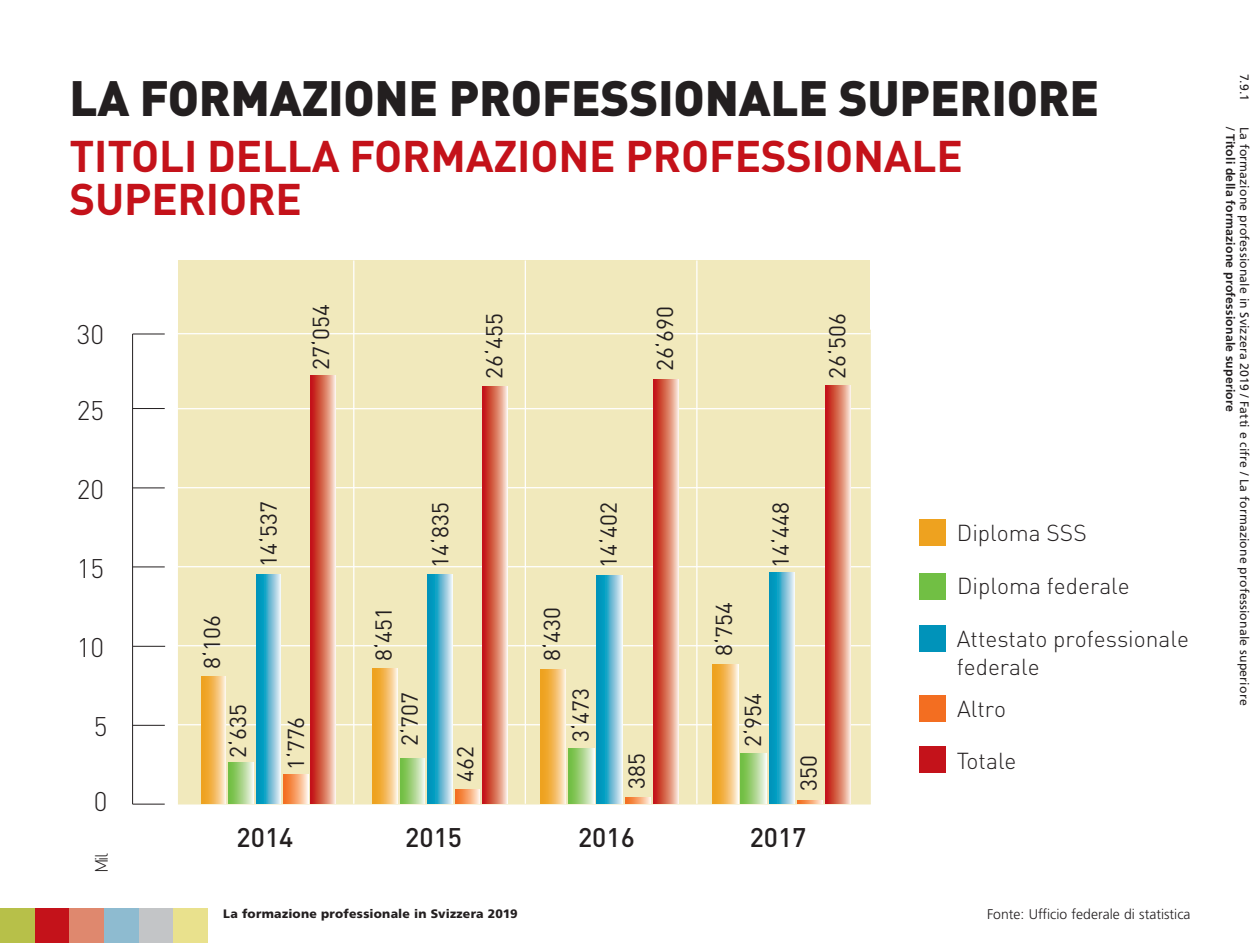
<style>
.page{position:relative;width:1260px;height:943px;background:#fff}
.page>*{position:absolute;margin:0;border:0;box-sizing:border-box;transform-origin:0 0}
.t1{font:900 49px "DIN";letter-spacing:-.005em;color:#231f20}
.t2{font:700 43.75px/43.8px "DIN";letter-spacing:-.005em;color:#c4121a}
.t3{font:500 26.6px "DIN";color:#231f20}
.t4{font:300 26.6px "DIN";color:#231f20}
.t5{font:22.75px "DIN";color:#231f20}
.t6{font:300 22.75px/27.3px "DIN";color:#231f20}
.t7{font:300 17.68px "DIN";color:#231f20}
.t8{font:300 14px "Frutiger";color:#231f20}
.t9{font:12.25px "Frutiger";letter-spacing:.015em;color:#231f20}
.t10{font:700 12.25px "Frutiger";letter-spacing:.015em;color:#231f20}
.t11{font:900 12.25px "Frutiger";letter-spacing:.02em;color:#231f20}
.s1{font-weight:400}
</style>
<div class="page">
<div style="left:0;top:908px;width:35px;height:35px;background:#b7c049"></div>
<div style="left:35px;top:908px;width:34px;height:35px;background:#c4121a"></div>
<div style="left:69px;top:908px;width:35px;height:35px;background:#df886e"></div>
<div style="left:104px;top:908px;width:35px;height:35px;background:#8ebbd0"></div>
<div style="left:139px;top:908px;width:35px;height:35px;background:#c3c5c7"></div>
<div style="left:174px;top:908px;width:34px;height:35px;background:#e9e18d"></div>
<div style="left:178px;top:260px;width:692px;height:544px;background:#f1e9bc"></div>
<hr style="left:132px;top:334px;width:1px;height:470px;background:#231f20">
<hr style="left:133px;top:803px;width:32px;height:1px;background:#231f20">
<hr style="left:133px;top:566px;width:32px;height:1px;background:#231f20">
<hr style="left:133px;top:487px;width:32px;height:1px;background:#231f20">
<hr style="left:133px;top:408px;width:32px;height:1px;background:#231f20">
<hr style="left:133px;top:334px;width:32px;height:1px;background:#231f20">
<hr style="left:133px;top:646px;width:32px;height:1px;background:#231f20">
<hr style="left:133px;top:725px;width:32px;height:1px;background:#231f20">
<hr style="left:353px;top:260px;width:1px;height:543px;background:#fff">
<hr style="left:525px;top:260px;width:1px;height:543px;background:#fff">
<hr style="left:696px;top:260px;width:2px;height:543px;background:#fff">
<hr style="left:175px;top:724px;width:695px;height:1px;background:#fff">
<hr style="left:175px;top:645px;width:695px;height:1px;background:#fff">
<hr style="left:175px;top:566px;width:695px;height:1px;background:#fff">
<hr style="left:175px;top:487px;width:695px;height:1px;background:#fff">
<hr style="left:175px;top:408px;width:695px;height:1px;background:#fff">
<hr style="left:175px;top:333px;width:695px;height:1px;background:#fff">
<svg style="left:311px;top:376px;width:25px;height:427px;background:#db7664"></svg>
<svg style="left:283px;top:775px;width:25px;height:28px"></svg>
<svg style="left:256px;top:574px;width:25px;height:229px;background:#58b7d2"></svg>
<div style="left:229px;top:762px;width:24px;height:41px;background:linear-gradient(to right,#65b830,#e5efda)"></div>
<svg style="left:201px;top:676px;width:25px;height:127px;background:#f4bd65"></svg>
<svg style="left:483px;top:387px;width:24px;height:416px;background:#d96f5d"></svg>
<svg style="left:455px;top:789px;width:25px;height:14px"></svg>
<svg style="left:428px;top:574px;width:24px;height:229px;background:#56b6d1"></svg>
<svg style="left:400px;top:758px;width:25px;height:45px"></svg>
<svg style="left:373px;top:668px;width:24px;height:135px;background:#f4bc62"></svg>
<svg style="left:653px;top:379px;width:26px;height:425px;background:#d96f5e"></svg>
<svg style="left:625px;top:797px;width:26px;height:7px"></svg>
<svg style="left:597px;top:575px;width:25px;height:229px;background:#55b6d1"></svg>
<svg style="left:569px;top:748px;width:25px;height:56px"></svg>
<svg style="left:541px;top:669px;width:25px;height:135px;background:#f4be66"></svg>
<svg style="left:825px;top:386px;width:26px;height:418px;background:#d96e5d"></svg>
<svg style="left:797px;top:800px;width:26px;height:4px"></svg>
<svg style="left:769px;top:572px;width:25px;height:232px;background:#54b5d1"></svg>
<svg style="left:741px;top:753px;width:25px;height:51px"></svg>
<svg style="left:713px;top:664px;width:25px;height:140px;background:#f4bd65"></svg>
<div style="left:919px;top:519px;width:27px;height:27px;background:#eea21f"></div>
<div style="left:919px;top:572px;width:27px;height:27px;background:#71bf44"></div>
<div style="left:919px;top:625px;width:27px;height:27px;background:#0093ba"></div>
<div style="left:919px;top:695px;width:27px;height:26px;background:#f36e21"></div>
<div style="left:919px;top:745px;width:27px;height:27px;background:#c4121a"></div>
<h1 class="t1" style="left:69px;top:65px;width:1031px">LA FORMAZIONE PROFESSIONALE SUPERIORE</h1>
<h2 class="t2" style="left:69px;top:132px;width:895px">TITOLI DELLA FORMAZIONE PROFESSIONALE<br>SUPERIORE</h2>
<p class="t4" style="left:77px;top:318px;width:29px">30</p>
<p class="t4" style="left:77px;top:394px;width:29px">25</p>
<p class="t4" style="left:77px;top:473px;width:29px">20</p>
<p class="t4" style="left:77px;top:551px;width:29px">15</p>
<p class="t4" style="left:77px;top:630px;width:29px">10</p>
<p class="t4" style="left:94px;top:709px;width:15px">5</p>
<p class="t4" style="left:94px;top:785px;width:15px">0</p>
<p class="t7" style="left:90px;top:873px;width:22px;rotate:-90deg">Mil</p>
<p class="t5" style="left:307px;top:370px;width:67px;rotate:-90deg">27‘054</p>
<p class="t5" style="left:480px;top:379px;width:67px;rotate:-90deg">26‘455</p>
<p class="t5" style="left:651px;top:371px;width:67px;rotate:-90deg">26‘690</p>
<p class="t5" style="left:823px;top:379px;width:67px;rotate:-90deg">26‘506</p>
<p class="t5" style="left:254px;top:566px;width:67px;rotate:-90deg">14‘537</p>
<p class="t5" style="left:198px;top:668px;width:55px;rotate:-90deg">8‘106</p>
<p class="t5" style="left:224px;top:758px;width:55px;rotate:-90deg">2‘635</p>
<p class="t5" style="left:282px;top:770px;width:55px;rotate:-90deg">1‘776</p>
<p class="t5" style="left:426px;top:568px;width:67px;rotate:-90deg">14‘835</p>
<p class="t5" style="left:369px;top:660px;width:55px;rotate:-90deg">8‘451</p>
<p class="t5" style="left:395px;top:745px;width:55px;rotate:-90deg">2‘707</p>
<p class="t5" style="left:451px;top:781px;width:37px;rotate:-90deg">462</p>
<p class="t5" style="left:594px;top:568px;width:67px;rotate:-90deg">14‘402</p>
<p class="t5" style="left:538px;top:660px;width:55px;rotate:-90deg">8‘430</p>
<p class="t5" style="left:566px;top:741px;width:55px;rotate:-90deg">3‘473</p>
<p class="t5" style="left:622px;top:788px;width:37px;rotate:-90deg">385</p>
<p class="t3" style="left:237px;top:820px;width:58px">2014</p>
<p class="t3" style="left:405px;top:820px;width:58px">2015</p>
<p class="t3" style="left:578px;top:820px;width:58px">2016</p>
<p class="t5" style="left:710px;top:655px;width:55px;rotate:-90deg">8‘754</p>
<p class="t5" style="left:766px;top:568px;width:67px;rotate:-90deg">14‘448</p>
<p class="t5" style="left:739px;top:746px;width:55px;rotate:-90deg">2‘954</p>
<p class="t5" style="left:795px;top:791px;width:37px;rotate:-90deg">350</p>
<p class="t3" style="left:750px;top:820px;width:58px">2017</p>
<p class="t6" style="left:957px;top:519px;width:131px">Diploma SSS</p>
<p class="t6" style="left:957px;top:571px;width:174px">Diploma federale</p>
<p class="t6" style="left:957px;top:625px;width:234px">Attestato professionale federale</p>
<p class="t6" style="left:957px;top:695px;width:51px">Altro</p>
<p class="t6" style="left:957px;top:746px;width:61px">Totale</p>
<p class="t11" style="left:223px;top:906px;width:296px">La formazione professionale in Svizzera 2019</p>
<p class="t8" style="left:987px;top:906px;width:205px">Fonte: Ufficio federale di statistica</p>
<p class="t9" style="left:1252px;top:74px;width:27px;rotate:90deg">7.9.1</p>
<p class="t10" style="left:1238px;top:126px;width:287px;rotate:90deg"><span class="s1">/</span> Titoli della formazione professionale superiore</p>
<p class="t9" style="left:1252px;top:126px;width:580px;rotate:90deg">La formazione professionale in Svizzera 2019 / Fatti e cifre / La formazione professionale superiore</p>
</div>
